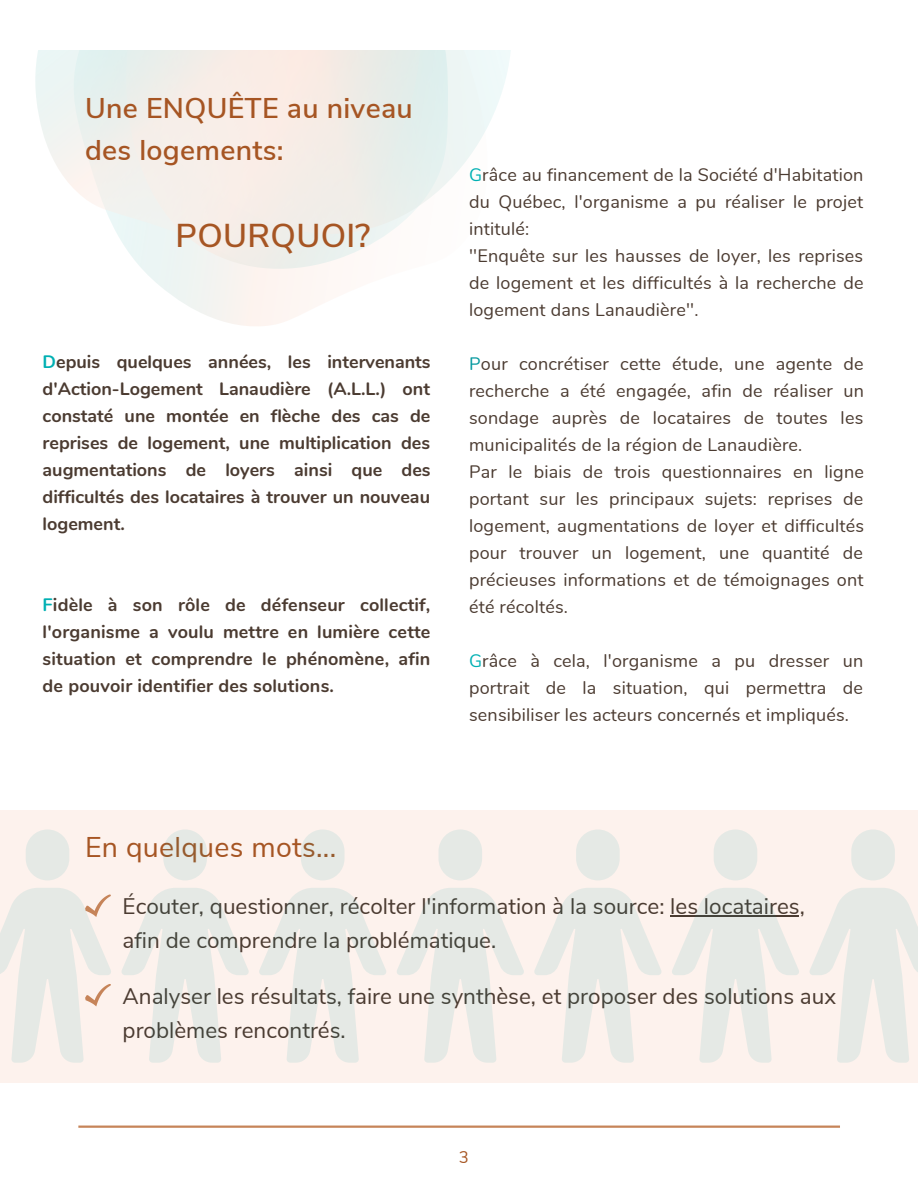
<style>
.page{position:relative;width:918px;height:1188px;background:#fff}
.page>*{position:absolute;margin:0;border:0;box-sizing:border-box;transform-origin:0 0}
.t1{font:600 33px "Nunito Sans";letter-spacing:.01em;color:#a65523}
.t2{font:600 28.5px/41.7px "Nunito Sans";letter-spacing:.01em;color:#a65523}
.t3{font:28.5px "Nunito Sans";letter-spacing:.01em;color:#a65523}
.t4{font:22.5px/33.8px "Nunito Sans";color:#4b3b31}
.t5{font:18px/27px "Nunito";letter-spacing:.01em;color:#4b3b31}
.t6{font:700 18px/27px "Nunito";letter-spacing:.005em;color:#4b3b31;text-align:justify}
.t7{font:16.8px "Nunito Sans";color:#a65523}
.s1{color:#01b0b3}
.s2{color:#03989e}
</style>
<div class="page">
<hr style="left:78px;top:1126px;width:762px;height:2px;background:#c68459">
<div style="left:0;top:810px;width:918px;height:272px;background:#fdf2ed"></div>
<svg style="left:175px;top:297px;width:149px;height:29px;fill:#fdf5f1"></svg>
<svg style="left:142px;top:268px;width:186px;height:29px;fill:#fbf4f1"></svg>
<svg style="left:35px;top:50px;width:320px;height:218px"></svg>
<svg style="left:76px;top:50px;width:435px;height:202px;fill:#f3eeea"></svg>
<svg style="left:0;top:829px;width:111px;height:234px"></svg>
<svg style="left:121px;top:829px;width:797px;height:234px"></svg>
<h2 class="t2" style="left:85px;top:88px;width:329px">Une ENQUÊTE au niveau des logements:</h2>
<h1 class="t1" style="left:176px;top:214px;width:196px">POURQUOI?</h1>
<p class="t6" style="left:43px;top:348px;width:390px"><span class="s1">D</span>epuis quelques années, les intervenants d'Action-Logement Lanaudière (A.L.L.) ont constaté une montée en flèche des cas de reprises de logement, une multiplication des augmentations de loyers ainsi que des difficultés des locataires à trouver un nouveau logement.</p>
<p class="t6" style="left:43px;top:591px;width:389px"><span class="s1">F</span>idèle à son rôle de défenseur collectif, l'organisme a voulu mettre en lumière cette situation et comprendre le phénomène, afin de pouvoir identifier des solutions.</p>
<p class="t5" style="left:469px;top:162px;width:396px"><span class="s1">G</span>râce au financement de la Société d'Habitation du Québec, l'organisme a pu réaliser le projet intitulé:<br>''Enquête sur les hausses de loyer, les reprises de logement et les difficultés à la recherche de logement dans Lanaudière''.</p>
<p class="t5" style="left:469px;top:351px;width:396px"><span class="s2">P</span>our concrétiser cette étude, une agente de recherche a été engagée, afin de réaliser un sondage auprès de locataires de toutes les municipalités de la région de Lanaudière.<br>Par le biais de trois questionnaires en ligne portant sur les principaux sujets: reprises de logement, augmentations de loyer et difficultés pour trouver un logement, une quantité de précieuses informations et de témoignages ont été récoltés.</p>
<p class="t5" style="left:469px;top:648px;width:396px;text-align:justify"><span class="s1">G</span>râce à cela, l'organisme a pu dresser un portrait de la situation, qui permettra de sensibiliser les acteurs concernés et impliqués.</p>
<h2 class="t3" style="left:85px;top:828px;width:253px">En quelques mots...</h2>
<p class="t4" style="left:123px;top:890px;width:684px">Écouter, questionner, récolter l'information à la source: les locataires, afin de comprendre la problématique.</p>
<p class="t4" style="left:123px;top:980px;width:715px">Analyser les résultats, faire une synthèse, et proposer des solutions aux problèmes rencontrés.</p>
<p class="t7" style="left:459px;top:1146px;width:12px">3</p>
</div>
